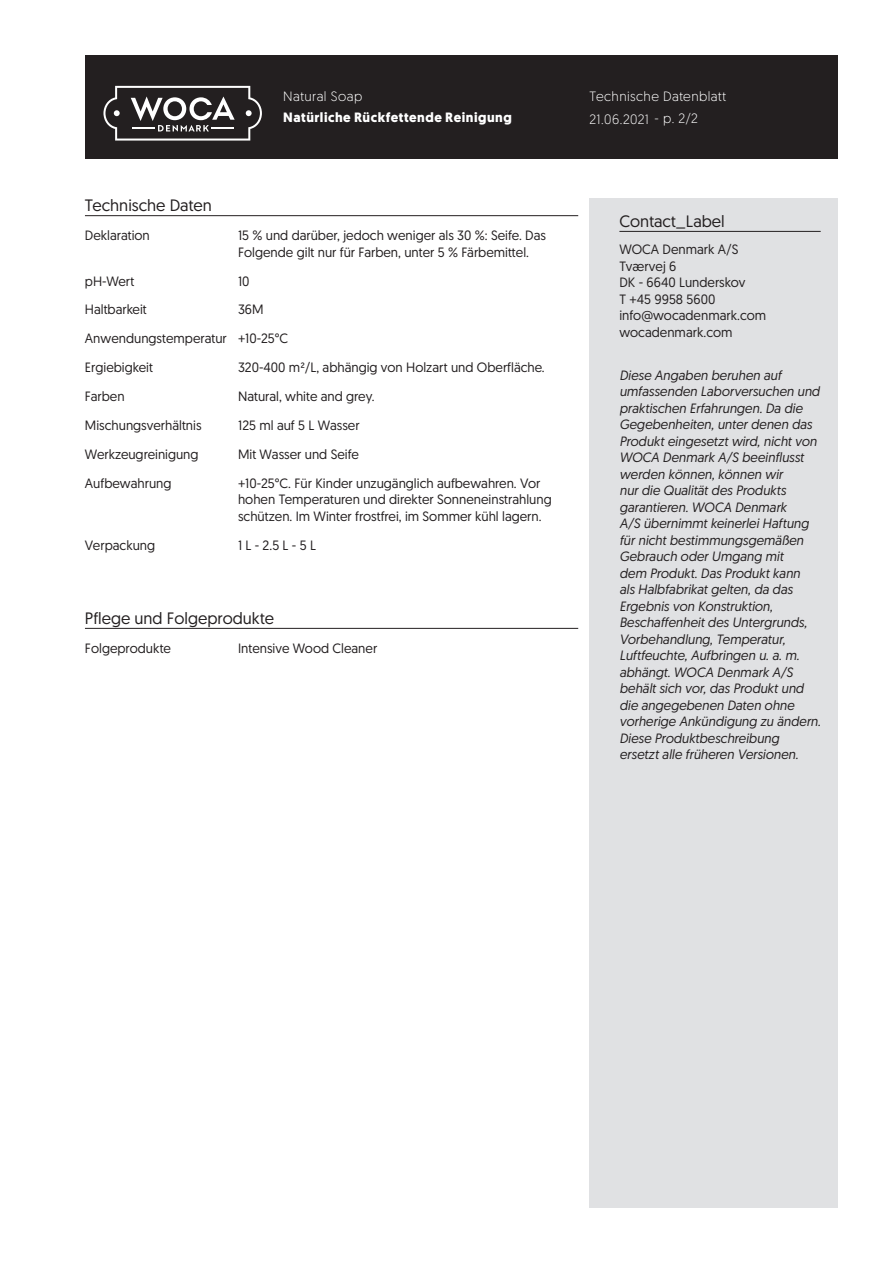
<style>
.page{position:relative;width:893px;height:1263px;background:#fff}
.page>*{position:absolute;margin:0;border:0;box-sizing:border-box;transform-origin:0 0}
.skyBodyHdn{font:16.5px "Geomanist";color:#231f20}
.skyContactHdnBodytex{font:16.5px "Geomanist";color:#231f20}
.skyDisclaimerTxtBody{font:italic 13.5px/16.5px "Geomanist";color:#231f20}
.skyBodyTxt{font:13.5px/16.5px "Geomanist";color:#231f20}
.skyBodyCap{font:13.5px "Geomanist";color:#231f20}
.skyWhiteHdnBodytext{font:300 13.5px "Geomanist";letter-spacing:.035em;color:#fff}
.skyWhiteBoldHdnBodyt{font:700 13.5px "Geomanist";letter-spacing:.04em;color:#fff}
</style>
<div class="page">
<div style="left:85px;top:55px;width:753px;height:104px;background:#231f20"></div>
<div style="left:590px;top:198px;width:248px;height:1010px;background:#e0e1e3"></div>
<hr style="left:619px;top:231px;width:202px;height:1px;background:#231f20">
<hr style="left:85px;top:215px;width:493px;height:1px;background:#231f20">
<hr style="left:85px;top:628px;width:493px;height:1px;background:#231f20">
<svg style="left:103px;top:86px;width:159px;height:55px"></svg>
<p class="skyWhiteHdnBodytext" style="left:283px;top:87px;width:81px">Natural Soap</p>
<p class="skyWhiteBoldHdnBodyt" style="left:283px;top:108px;width:230px">Natürliche Rückfettende Reinigung</p>
<p class="skyBodyHdn" style="left:85px;top:195px;width:128px">Technische Daten</p>
<p class="skyBodyCap" style="left:85px;top:227px;width:66px">Deklaration</p>
<p class="skyBodyTxt" style="left:238px;top:227px;width:309px">15 % und darüber, jedoch weniger als 30 %: Seife. Das<br>Folgende gilt nur für Farben, unter 5 % Färbemittel.</p>
<p class="skyBodyCap" style="left:85px;top:272px;width:51px">pH-Wert</p>
<p class="skyBodyTxt" style="left:238px;top:272px;width:13px">10</p>
<p class="skyBodyCap" style="left:85px;top:301px;width:63px">Haltbarkeit</p>
<p class="skyBodyTxt" style="left:238px;top:301px;width:27px">36M</p>
<p class="skyBodyCap" style="left:85px;top:330px;width:143px">Anwendungstemperatur</p>
<p class="skyBodyTxt" style="left:238px;top:330px;width:52px">+10-25°C</p>
<p class="skyBodyCap" style="left:85px;top:359px;width:69px">Ergiebigkeit</p>
<p class="skyBodyTxt" style="left:238px;top:359px;width:308px">320-400 m²/L, abhängig von Holzart und Oberfläche.</p>
<p class="skyBodyCap" style="left:85px;top:388px;width:41px">Farben</p>
<p class="skyBodyTxt" style="left:238px;top:388px;width:138px">Natural, white and grey.</p>
<p class="skyBodyCap" style="left:85px;top:416px;width:118px">Mischungsverhältnis</p>
<p class="skyBodyTxt" style="left:238px;top:416px;width:123px">125 ml auf 5 L Wasser</p>
<p class="skyBodyCap" style="left:85px;top:445px;width:115px">Werkzeugreinigung</p>
<p class="skyBodyTxt" style="left:238px;top:445px;width:122px">Mit Wasser und Seife</p>
<p class="skyBodyCap" style="left:85px;top:474px;width:88px">Aufbewahrung</p>
<p class="skyBodyTxt" style="left:238px;top:474px;width:315px">+10-25°C. Für Kinder unzugänglich aufbewahren. Vor hohen Temperaturen und direkter Sonneneinstrahlung schützen. Im Winter frostfrei, im Sommer kühl lagern.</p>
<p class="skyBodyCap" style="left:85px;top:536px;width:72px">Verpackung</p>
<p class="skyBodyTxt" style="left:238px;top:536px;width:79px">1 L - 2.5 L - 5 L</p>
<p class="skyBodyHdn" style="left:85px;top:607px;width:191px">Pflege und Folgeprodukte</p>
<p class="skyBodyCap" style="left:85px;top:639px;width:88px">Folgeprodukte</p>
<p class="skyBodyTxt" style="left:238px;top:639px;width:141px">Intensive Wood Cleaner</p>
<p class="skyWhiteHdnBodytext" style="left:590px;top:87px;width:138px">Technische Datenblatt</p>
<p class="skyWhiteHdnBodytext" style="left:590px;top:110px;width:110px">21.06.2021 - p. 2/2</p>
<p class="skyContactHdnBodytex" style="left:619px;top:210px;width:107px">Contact_Label</p>
<p class="skyBodyTxt" style="left:619px;top:241px;width:121px">WOCA Denmark A/S</p>
<p class="skyBodyTxt" style="left:619px;top:257px;width:59px">Tværvej 6</p>
<p class="skyBodyTxt" style="left:619px;top:274px;width:127px">DK - 6640 Lunderskov</p>
<p class="skyBodyTxt" style="left:619px;top:290px;width:97px">T +45 9958 5600</p>
<p class="skyBodyTxt" style="left:619px;top:307px;width:148px">info@wocadenmark.com</p>
<p class="skyBodyTxt" style="left:619px;top:323px;width:115px">wocadenmark.com</p>
<p class="skyDisclaimerTxtBody" style="left:619px;top:366px;width:203px">Diese Angaben beruhen auf umfassenden Laborversuchen und praktischen Erfahrungen. Da die<br>Gegebenheiten, unter denen das<br>Produkt eingesetzt wird, nicht von<br>WOCA Denmark A/S beeinflusst werden können, können wir<br>nur die Qualität des Produkts garantieren. WOCA Denmark<br>A/S übernimmt keinerlei Haftung für nicht bestimmungsgemäßen<br>Gebrauch oder Umgang mit<br>dem Produkt. Das Produkt kann<br>als Halbfabrikat gelten, da das<br>Ergebnis von Konstruktion,<br>Beschaffenheit des Untergrunds,<br>Vorbehandlung, Temperatur,<br>Luftfeuchte, Aufbringen u. a. m. abhängt. WOCA Denmark A/S behält sich vor, das Produkt und die angegebenen Daten ohne vorherige Ankündigung zu ändern.<br>Diese Produktbeschreibung ersetzt alle früheren Versionen.</p>
</div>
